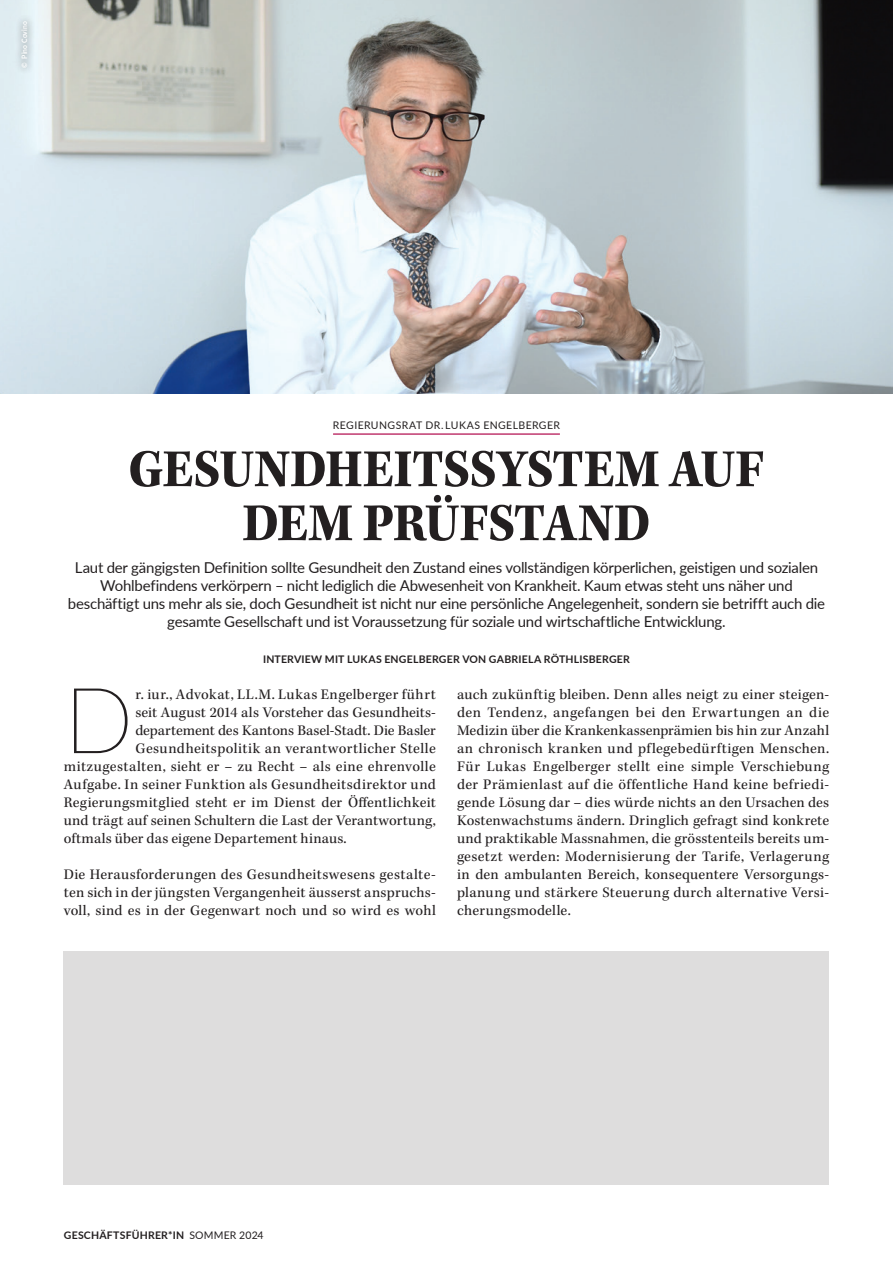
<style>
.page{position:relative;width:893px;height:1263px;background:#fff}
.page>*{position:absolute;margin:0;border:0;box-sizing:border-box;transform-origin:0 0}
.Initial_neu_10pt{font:100 91.8px "Lato";color:#231f20}
.Titel{font:55.5px "Kepler Std Bold Scn Capt";letter-spacing:-.01em;color:#231f20}
.Lauftext_neu_10pt{font:15px/18px "Kepler Std";letter-spacing:.02em;color:#231f20;text-align:justify}
.Einleitung{font:15px/18px "Lato";letter-spacing:-.015em;color:#231f20;text-align:center}
.Initial_neu_10pt-2{font:15px "Kepler Std";letter-spacing:.02em;color:#231f20}
.Initial_neu_10pt-3{font:15px "Kepler Std";letter-spacing:-.005em;color:#231f20}
.von_Autor{font:700 10.5px "Lato";letter-spacing:.02em;color:#231f20}
.Spitzmarke__Autor__Bild{font:10.5px "Lato";letter-spacing:.04em;color:#231f20}
.Copyright_Bild{font:700 7.5px "Lato";letter-spacing:.025em;color:#fff;scale:.9 1}
.s1{font-weight:400}
</style>
<div class="page">
<hr style="left:333px;top:433px;width:227px;height:2px;background:#c0396f">
<img style="left:0;top:0;width:893px;height:393px">
<div style="left:14px;top:13px;width:21px;height:62px;background:#231f20;opacity:.79"></div>
<div style="left:64px;top:951px;width:765px;height:234px;background:#dedddd"></div>
<p class="Copyright_Bild" style="left:19px;top:68px;width:53px;rotate:-90deg">© Pino Covino</p>
<p class="Spitzmarke__Autor__Bild" style="left:333px;top:418px;width:229px">REGIERUNGSRAT DR. LUKAS ENGELBERGER</p>
<p class="Titel" style="left:128px;top:438px;width:638px">GESUNDHEITSSYSTEM AUF</p>
<p class="Titel" style="left:242px;top:492px;width:410px">DEM PRÜFSTAND</p>
<p class="Einleitung" style="left:68px;top:558px;width:759px">Laut der gängigsten Definition sollte Gesundheit den Zustand eines vollständigen körperlichen, geistigen und sozialen Wohlbefindens verkörpern – nicht lediglich die Abwesenheit von Krankheit. Kaum etwas steht uns näher und beschäftigt uns mehr als sie, doch Gesundheit ist nicht nur eine persönliche Angelegenheit, sondern sie betrifft auch die gesamte Gesellschaft und ist Voraussetzung für soziale und wirtschaftliche Entwicklung.</p>
<p class="von_Autor" style="left:263px;top:651px;width:368px">INTERVIEW MIT LUKAS ENGELBERGER VON GABRIELA RÖTHLISBERGER</p>
<p class="Initial_neu_10pt" style="left:64px;top:657px;width:71px">D</p>
<p class="Initial_neu_10pt-2" style="left:135px;top:686px;width:302px">r. iur., Advokat, LL.M. Lukas Engelberger führt</p>
<p class="Lauftext_neu_10pt" style="left:457px;top:686px;width:374px">auch zukünftig bleiben. Denn alles neigt zu einer steigen&shy;den Tendenz, angefangen bei den Erwartungen an die Medizin über die Krankenkassenprämien bis hin zur Anzahl an chronisch kranken und pflegebedürftigen Menschen.<br>Für Lukas Engelberger stellt eine simple Verschiebung der Prämienlast auf die öffentliche Hand keine befriedi&shy;gende Lösung dar – dies würde nichts an den Ursachen des Kostenwachstums ändern. Dringlich gefragt sind konkrete und praktikable Massnahmen, die grösstenteils bereits um&shy;gesetzt werden: Modernisierung der Tarife, Verlagerung in den ambulanten Bereich, konsequentere Versorgungs&shy;planung und stärkere Steuerung durch alternative Versi&shy;cherungsmodelle.</p>
<p class="Initial_neu_10pt-2" style="left:135px;top:704px;width:302px">seit August 2014 als Vorsteher das Gesundheits-</p>
<p class="Initial_neu_10pt-3" style="left:135px;top:722px;width:302px">departement des Kantons Basel-Stadt. Die Basler</p>
<p class="Initial_neu_10pt-2" style="left:135px;top:740px;width:302px">Gesundheitspolitik an verantwortlicher Stelle</p>
<p class="Initial_neu_10pt-2" style="left:64px;top:758px;width:373px">mitzugestalten, sieht er – zu Recht – als eine ehrenvolle</p>
<p class="Initial_neu_10pt-2" style="left:64px;top:776px;width:374px">Aufgabe. In seiner Funktion als Gesundheitsdirektor und</p>
<p class="Initial_neu_10pt-2" style="left:64px;top:794px;width:374px">Regierungsmitglied steht er im Dienst der Öffentlichkeit</p>
<p class="Initial_neu_10pt-2" style="left:64px;top:812px;width:374px">und trägt auf seinen Schultern die Last der Verantwortung,</p>
<p class="Initial_neu_10pt-2" style="left:64px;top:830px;width:284px">oftmals über das eigene Departement hinaus.</p>
<p class="Lauftext_neu_10pt" style="left:64px;top:866px;width:374px">Die Herausforderungen des Gesundheitswesens gestalte&shy;ten sich in der jüngsten Vergangenheit äusserst anspruchs&shy;voll, sind es in der Gegenwart noch und so wird es wohl</p>
<p class="von_Autor" style="left:64px;top:1227px;width:201px">GESCHÄFTSFÜHRER*IN <span class="s1">SOMMER 2024</span></p>
</div>
